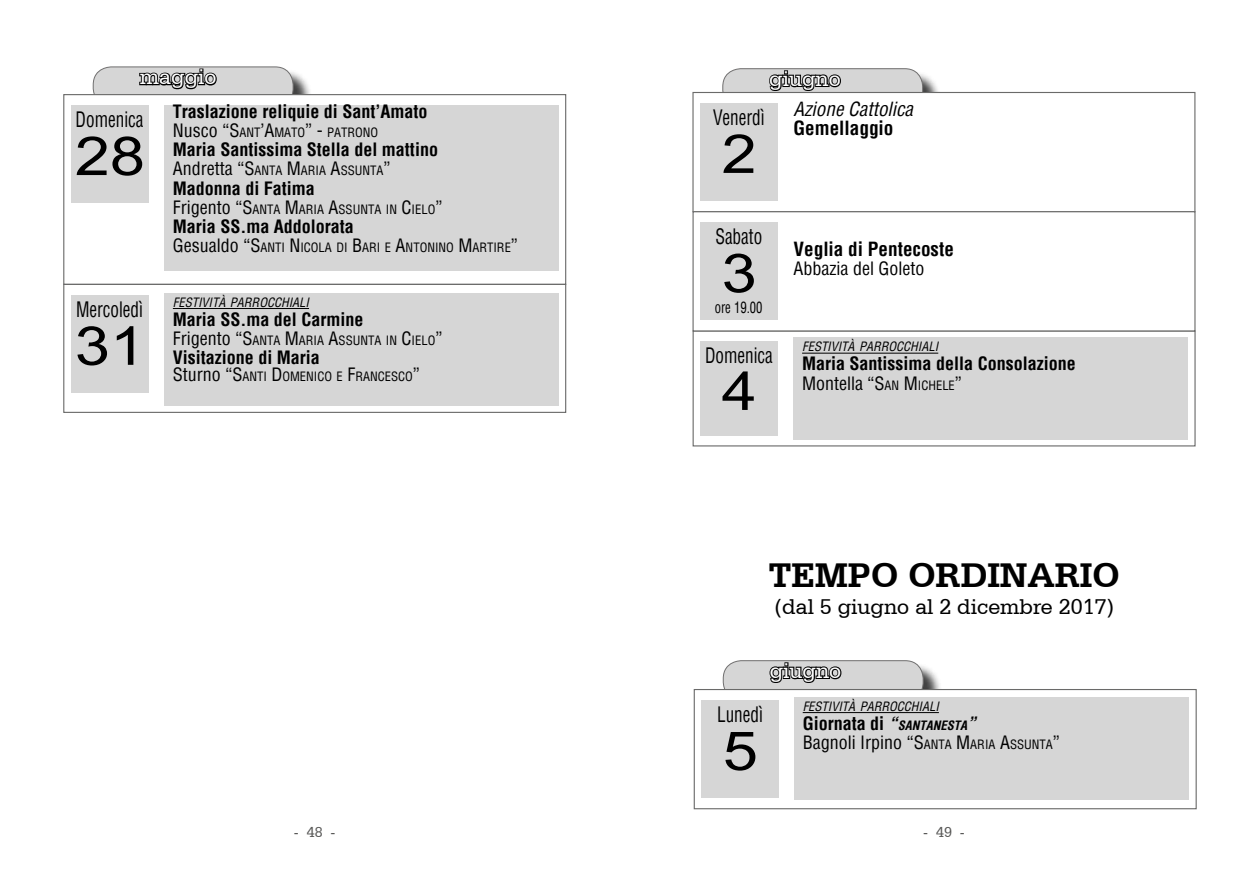
<style>
.page{position:relative;width:1259px;height:893px;background:#fff}
.page>*{position:absolute;margin:0;border:0;box-sizing:border-box;transform-origin:0 0}
.t1{font:53.7px "Arial";color:#000;scale:1.17 1}
.t2{font:700 36px "Serifa BT";color:#000}
.t3{font:22.5px "Serifa BT";color:#000}
.t4{font:22.5px "Serifa BT";color:#fff}
.t5{font:condensed 20.85px "Helvetica";color:#000;scale:.83 1}
.t6{font:700 condensed 19.05px "Helvetica";color:#000}
.t7{font:italic condensed 19.05px "Helvetica";color:#000}
.t8{font:700 condensed 18px/19px "Helvetica";color:#000}
.t9{font:condensed 18px/19px "Helvetica";color:#000}
.t10{font:condensed 15.3px "Helvetica";color:#000;scale:.83 1}
.t11{font:15px "Serifa BT";color:#575756}
.t12{font:condensed 12.6px "Helvetica";color:#000}
.t13{font:italic condensed 12.6px "Helvetica";color:#000}
.s1{font-size:18px}
.s2{font-weight:400}
.s3{font-weight:400;font-size:12.6px}
.s4{font-weight:700}
.s5{font-weight:700;font-style:italic}
.s6{font-weight:700;font-style:italic;font-size:12.6px}
.s7{font-style:inherit}
.s8{font-size:12.6px}
</style>
<div class="page">
<div style="left:725px;top:663px;width:217px;height:56px;background:#000;opacity:.75"></div>
<div style="left:723px;top:661px;width:200px;height:39px;background:#d6d6d6;border-radius:18px"></div>
<svg style="left:769px;top:662px;width:73px;height:21px"></svg>
<div style="left:723px;top:660px;width:200px;height:40px;border:1px solid #706f6f;border-radius:18px"></div>
<div style="left:95px;top:69px;width:217px;height:56px;background:#000;opacity:.75"></div>
<div style="left:93px;top:67px;width:200px;height:39px;background:#d6d6d6;border-radius:18px"></div>
<svg style="left:139px;top:69px;width:78px;height:21px"></svg>
<div style="left:93px;top:67px;width:200px;height:39px;border:1px solid #706f6f;border-radius:18px"></div>
<div style="left:63px;top:94px;width:503px;height:191px;background:#fff;border:1px solid #6a6a69"></div>
<div style="left:71px;top:105px;width:77px;height:98px;background:#d6d6d6"></div>
<div style="left:164px;top:105px;width:394px;height:166px;background:#d6d6d6"></div>
<div style="left:63px;top:284px;width:503px;height:129px;background:#fff;border:1px solid #6a6a69"></div>
<div style="left:71px;top:295px;width:77px;height:98px;background:#d6d6d6"></div>
<div style="left:164px;top:293px;width:394px;height:112px;background:#d6d6d6"></div>
<hr style="left:173px;top:308px;width:136px;height:1px;background:#000">
<div style="left:725px;top:71px;width:216px;height:56px;background:#000;opacity:.75"></div>
<div style="left:723px;top:69px;width:199px;height:39px;background:#d6d6d6;border-radius:18px"></div>
<svg style="left:769px;top:71px;width:72px;height:21px"></svg>
<div style="left:722px;top:69px;width:201px;height:39px;border:1px solid #706f6f;border-radius:18px"></div>
<div style="left:692px;top:92px;width:503px;height:120px;background:#fff;border:1px solid #6a6a69"></div>
<div style="left:700px;top:103px;width:77px;height:98px;background:#d6d6d6"></div>
<div style="left:692px;top:330px;width:503px;height:116px;background:#fff;border:1px solid #6a6a69"></div>
<div style="left:700px;top:341px;width:77px;height:94px;background:#d6d6d6"></div>
<div style="left:692px;top:211px;width:503px;height:120px;background:#fff;border:1px solid #6a6a69"></div>
<div style="left:700px;top:222px;width:77px;height:98px;background:#d6d6d6"></div>
<div style="left:793px;top:338px;width:394px;height:102px;background:#d6d6d6"></div>
<hr style="left:802px;top:353px;width:136px;height:1px;background:#000">
<div style="left:693px;top:689px;width:503px;height:120px;background:#fff;border:1px solid #6a6a69"></div>
<div style="left:701px;top:700px;width:78px;height:98px;background:#d6d6d6"></div>
<div style="left:794px;top:697px;width:394px;height:102px;background:#d6d6d6"></div>
<hr style="left:802px;top:712px;width:137px;height:1px;background:#000">
<h3 class="t4" style="left:140px;top:63px;width:78px">maggio</h3>
<h3 class="t5" style="left:76px;top:106px;width:83px">Domenica</h3>
<h1 class="t1" style="left:75px;top:121px;width:61px">28</h1>
<h3 class="t8" style="left:173px;top:102px;width:256px">Traslazione reliquie di Sant’Amato</h3>
<p class="t12" style="left:173px;top:124px;width:207px"><span class="s1">Nusco “</span><span class="s1">S</span>ANT<span class="s1">’A</span>MATO<span class="s1">”</span> <span class="s1">-</span> PATRONO</p>
<h3 class="t8" style="left:173px;top:140px;width:267px">Maria Santissima Stella del mattino</h3>
<p class="t12" style="left:173px;top:163px;width:219px"><span class="s1">Andretta “</span><span class="s1">S</span>ANTA <span class="s1">M</span>ARIA <span class="s1">A</span>SSUNTA<span class="s1">”</span></p>
<h3 class="t8" style="left:173px;top:178px;width:144px">Madonna di Fatima</h3>
<p class="t12" style="left:173px;top:201px;width:271px"><span class="s1">Frigento “</span><span class="s1">S</span>ANTA <span class="s1">M</span>ARIA <span class="s1">A</span>SSUNTA IN <span class="s1">C</span>IELO<span class="s1">”</span></p>
<h3 class="t8" style="left:173px;top:217px;width:183px">Maria SS.ma Addolorata</h3>
<p class="t12" style="left:173px;top:239px;width:346px"><span class="s1">Gesualdo “</span><span class="s1">S</span>ANTI <span class="s1">N</span>ICOLA DI <span class="s1">B</span>ARI E <span class="s1">A</span>NTONINO <span class="s1">M</span>ARTIRE<span class="s1">”</span></p>
<h3 class="t5" style="left:76px;top:295px;width:82px">Mercoledì</h3>
<h1 class="t1" style="left:75px;top:311px;width:61px">31</h1>
<p class="t13" style="left:173px;top:294px;width:138px">FESTIVITÀ PARROCCHIALI</p>
<h3 class="t8" style="left:173px;top:310px;width:192px">Maria SS.ma del Carmine</h3>
<p class="t12" style="left:173px;top:332px;width:271px"><span class="s1">Frigento “</span><span class="s1">S</span>ANTA <span class="s1">M</span>ARIA <span class="s1">A</span>SSUNTA IN <span class="s1">C</span>IELO<span class="s1">”</span></p>
<h3 class="t8" style="left:173px;top:348px;width:149px">Visitazione di Maria</h3>
<p class="t12" style="left:173px;top:368px;width:248px"><span class="s1">Sturno</span> <span class="s1">“S</span>ANTI <span class="s1">D</span>OMENICO E <span class="s1">F</span>RANCESCO<span class="s1">”</span></p>
<h3 class="t4" style="left:769px;top:65px;width:73px">giugno</h3>
<h3 class="t5" style="left:713px;top:104px;width:64px">Venerdì</h3>
<h1 class="t1" style="left:721px;top:119px;width:31px">2</h1>
<h3 class="t7" style="left:793px;top:96px;width:121px">Azione Cattolica</h3>
<h3 class="t6" style="left:793px;top:115px;width:101px">Gemellaggio</h3>
<h3 class="t5" style="left:715px;top:223px;width:58px">Sabato</h3>
<h1 class="t1" style="left:721px;top:238px;width:31px">3</h1>
<p class="t10" style="left:715px;top:298px;width:59px">ore 19.00</p>
<h3 class="t5" style="left:705px;top:341px;width:83px">Domenica</h3>
<h1 class="t1" style="left:721px;top:356px;width:31px">4</h1>
<h3 class="t6" style="left:793px;top:236px;width:162px">Veglia di Pentecoste</h3>
<h3 class="t9" style="left:793px;top:259px;width:132px">Abbazia del Goleto</h3>
<p class="t13" style="left:802px;top:339px;width:138px">FESTIVITÀ PARROCCHIALI</p>
<h3 class="t8" style="left:802px;top:354px;width:275px">Maria Santissima della Consolazione<br><span class="s2">Montella “</span><span class="s2">S</span><span class="s3">AN</span> <span class="s2">M</span><span class="s3">ICHELE</span><span class="s2">”</span></h3>
<h2 class="t2" style="left:769px;top:553px;width:352px">TEMPO ORDINARIO</h2>
<h3 class="t3" style="left:774px;top:593px;width:341px">(dal 5 giugno al 2 dicembre 2017)</h3>
<h3 class="t5" style="left:717px;top:701px;width:57px">Lunedì</h3>
<h1 class="t1" style="left:723px;top:716px;width:31px">5</h1>
<h3 class="t4" style="left:769px;top:657px;width:73px">giugno</h3>
<p class="t13" style="left:802px;top:698px;width:138px">FESTIVITÀ PARROCCHIALI</p>
<h3 class="t9" style="left:802px;top:714px;width:258px"><span class="s4">Giornata di</span> <span class="s5">“</span><span class="s6">SANTANESTA</span><span class="s5">”<br></span>Bagnoli Irpino “<span class="s7">S</span><span class="s8">ANTA</span> <span class="s7">M</span><span class="s8">ARIA</span> <span class="s7">A</span><span class="s8">SSUNTA</span>”</h3>
<p class="t11" style="left:294px;top:823px;width:43px">- 48 -</p>
<p class="t11" style="left:923px;top:823px;width:43px">- 49 -</p>
</div>
